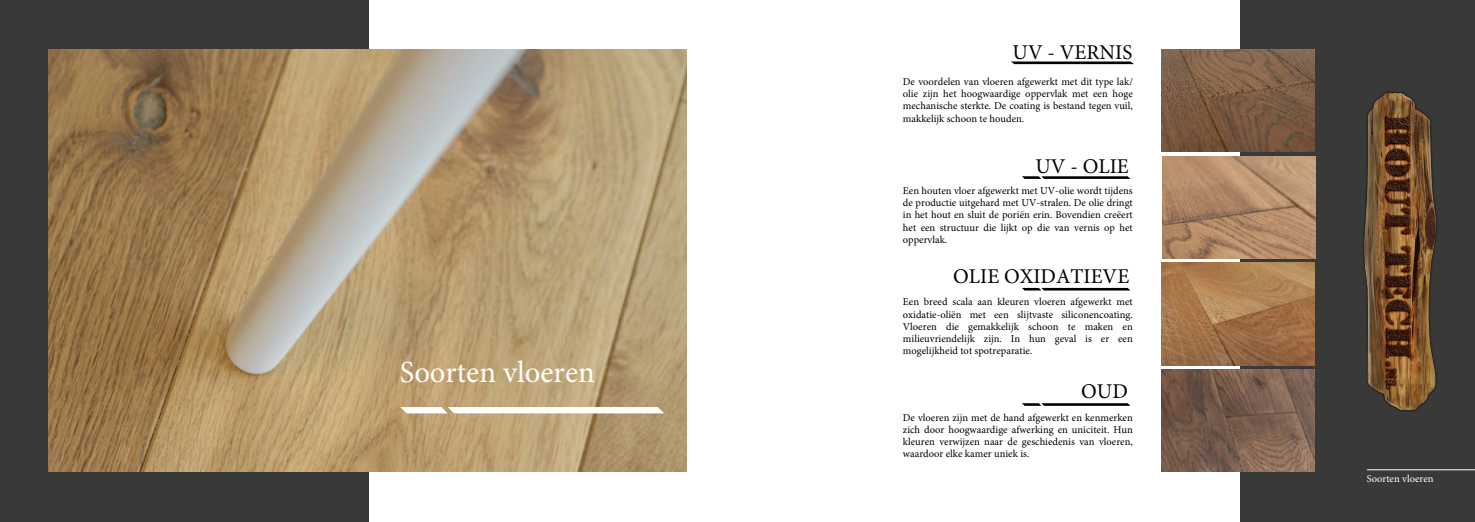
<style>
.page{position:relative;width:1475px;height:522px;background:#fff}
.page>*{position:absolute;margin:0;border:0;box-sizing:border-box;transform-origin:0 0}
.t1{font:30.62px "Minion Pro";color:#fff}
.t2{font:21px "Minion Pro";color:#000}
.t3{font:10.5px/12.2px "Minion Pro";color:#000;text-align:justify}
.t4{font:10.5px "Minion Pro";color:#fff}
</style>
<div class="page">
<div style="left:0;top:0;width:369px;height:521px;background:#393938"></div>
<div style="left:1240px;top:0;width:234px;height:521px;background:#393938"></div>
<img style="left:1161px;top:369px;width:153px;height:102px">
<img style="left:1161px;top:50px;width:153px;height:102px">
<img style="left:1161px;top:262px;width:153px;height:103px">
<hr style="left:1367px;top:469px;width:107px;height:1px;background:#fff">
<img style="left:48px;top:50px;width:639px;height:421px">
<svg style="left:1011px;top:61px;width:123px;height:3px"></svg>
<svg style="left:1022px;top:288px;width:108px;height:2px"></svg>
<svg style="left:1022px;top:403px;width:108px;height:2px"></svg>
<svg style="left:1022px;top:176px;width:108px;height:3px"></svg>
<svg style="left:400px;top:407px;width:264px;height:6px"></svg>
<img style="left:1162px;top:156px;width:153px;height:102px">
<img style="left:1363px;top:92px;width:74px;height:320px">
<h1 class="t1" style="left:400px;top:352px;width:196px">Soorten vloeren</h1>
<h2 class="t2" style="left:1012px;top:38px;width:121px">UV - VERNIS</h2>
<p class="t3" style="left:903px;top:75px;width:231px">De voordelen van vloeren afgewerkt met dit type lak/ olie zijn het hoogwaardige oppervlak met een hoge mechanische sterkte. De coating is bestand tegen vuil, makkelijk schoon te houden.</p>
<h2 class="t2" style="left:1035px;top:152px;width:95px">UV - OLIE</h2>
<p class="t3" style="left:903px;top:184px;width:231px">Een houten vloer afgewerkt met UV-olie wordt tijdens de productie uitgehard met UV-stralen. De olie dringt in het hout en sluit de poriën erin. Bovendien creëert het een structuur die lijkt op die van vernis op het oppervlak.</p>
<h2 class="t2" style="left:953px;top:262px;width:178px">OLIE OXIDATIEVE</h2>
<p class="t3" style="left:903px;top:296px;width:231px">Een breed scala aan kleuren vloeren afgewerkt met oxidatie-oliën met een slijtvaste siliconencoating.<br>Vloeren die gemakkelijk schoon te maken en milieuvriendelijk zijn. In hun geval is er een mogelijkheid tot spotreparatie.</p>
<h2 class="t2" style="left:1081px;top:377px;width:48px">OUD</h2>
<p class="t3" style="left:903px;top:411px;width:231px">De vloeren zijn met de hand afgewerkt en kenmerken zich door hoogwaardige afwerking en uniciteit. Hun kleuren verwijzen naar de geschiedenis van vloeren, waardoor elke kamer uniek is.</p>
<p class="t4" style="left:1366px;top:471px;width:68px">Soorten vloeren</p>
</div>
